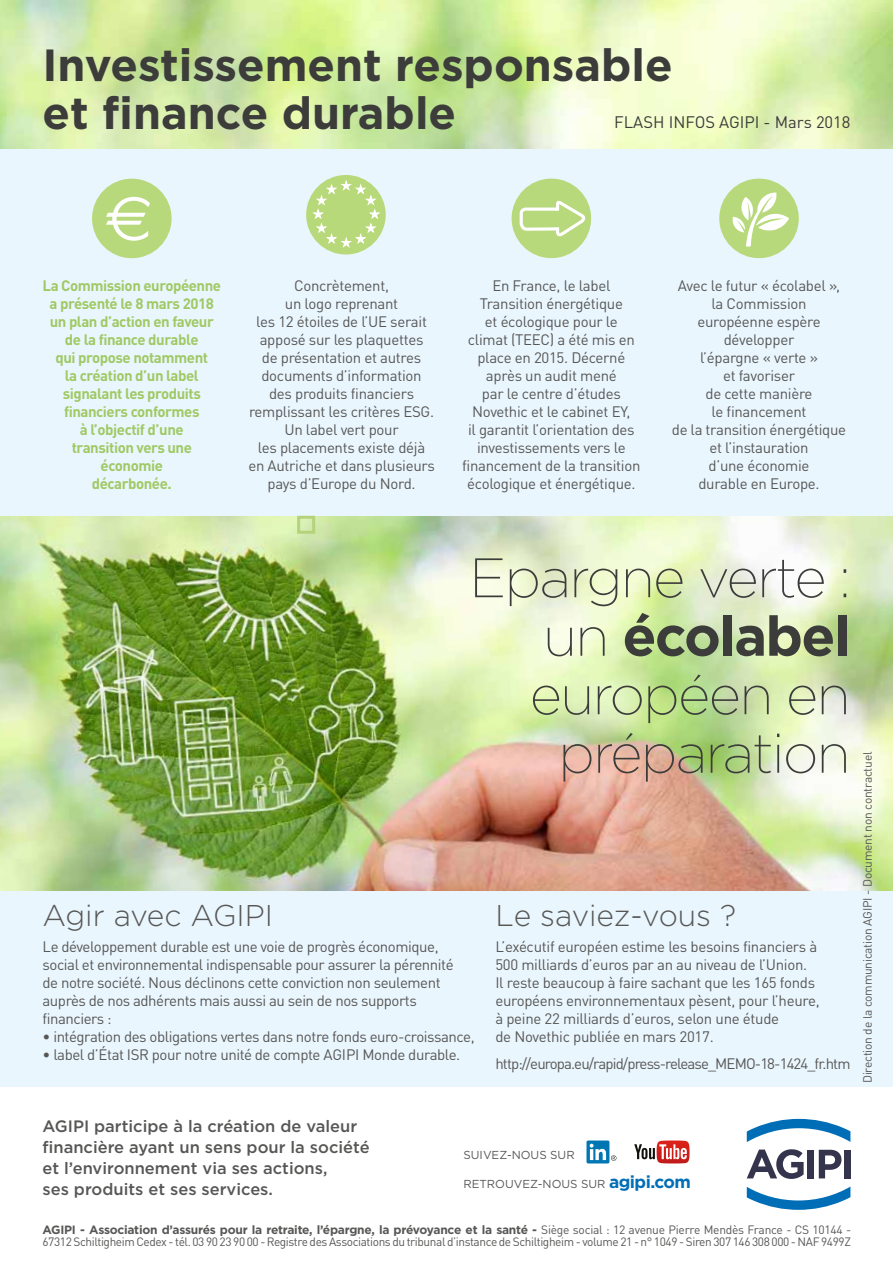
<style>
.page{position:relative;width:893px;height:1263px;background:#fff}
.page>*{position:absolute;margin:0;border:0;box-sizing:border-box;transform-origin:0 0}
.t1{font:63px "Euro Sans";color:#fff}
.t2{font:200 55.5px/58.5px "Gotham";letter-spacing:-.03em;color:#3c3c3b;text-align:right}
.t3{font:700 45px/48px "Gotham";color:#3c3c3b}
.t4{font:300 30px "Gotham";color:#575756}
.t5{font:500 16.5px/21px "Gotham";color:#575756}
.t6{font:16.5px "DIN Pro";color:#3c3c3b}
.t7{font:15px/18px "DIN Pro";letter-spacing:-.02em;color:#575756;text-align:center}
.t8{font:700 15px/18px "DIN Pro";letter-spacing:-.03em;color:#a0c964;text-align:center}
.t9{font:15px "DIN Pro";letter-spacing:-.06em;color:#575756}
.t10{font:12px "DIN Pro";letter-spacing:-.035em;color:#575756}
.t11{font:700 12px "Gotham";letter-spacing:-.02em;color:#575756}
.t12{font:11.55px "Gotham";color:#575756}
.s1{font-weight:700}
.s2{font-weight:700;font-size:17.25px;color:#006eb7}
.s3{font-family:"DIN Pro";font-weight:400}
</style>
<div class="page">
<div style="left:0;top:149px;width:893px;height:370px;background:#eaf6fe"></div>
<div style="left:0;top:889px;width:893px;height:197px;background:#eaf6fe"></div>
<img style="left:0;top:517px;width:893px;height:374px">
<img style="left:0;top:0;width:893px;height:149px">
<svg style="left:747px;top:1119px;width:103px;height:23px"></svg>
<svg style="left:747px;top:1187px;width:103px;height:23px"></svg>
<svg style="left:747px;top:1149px;width:57px;height:30px"></svg>
<svg style="left:819px;top:1150px;width:22px;height:28px"></svg>
<div style="left:808px;top:1150px;width:6px;height:28px;background:#34354c"></div>
<div style="left:844px;top:1150px;width:6px;height:28px;background:#34354c"></div>
<div style="left:297px;top:516px;width:18px;height:18px;border:3px solid #b6d37c"></div>
<div style="left:586px;top:1140px;width:23px;height:23px;background:#0076b3;border-radius:2px"></div>
<svg style="left:590px;top:1144px;width:26px;height:17px"></svg>
<svg style="left:634px;top:1140px;width:56px;height:23px"></svg>
<div style="left:94px;top:180px;width:76px;height:77px;background:#b7d97b;border-radius:50%"></div>
<div style="left:92px;top:179px;width:80px;height:79px;border:3px solid #b7d97b;border-radius:50%"></div>
<div style="left:721px;top:180px;width:76px;height:77px;background:#b7d97b;border-radius:50%"></div>
<div style="left:719px;top:179px;width:80px;height:79px;border:3px solid #b7d97b;border-radius:50%"></div>
<div style="left:513px;top:180px;width:77px;height:77px;background:#b7d97b;border-radius:50%"></div>
<div style="left:512px;top:179px;width:79px;height:79px;border:3px solid #b7d97b;border-radius:50%"></div>
<div style="left:308px;top:176px;width:76px;height:77px;background:#b8d97a;border-radius:50%"></div>
<div style="left:306px;top:175px;width:80px;height:79px;border:3px solid #b8d97a;border-radius:50%"></div>
<svg style="left:732px;top:192px;width:57px;height:55px"></svg>
<svg style="left:312px;top:179px;width:69px;height:69px"></svg>
<svg style="left:518px;top:198px;width:68px;height:39px"></svg>
<h3 class="t3" style="left:43px;top:40px;width:632px">Investissement responsable et finance durable</h3>
<p class="t6" style="left:614px;top:109px;width:238px">FLASH INFOS AGIPI - Mars 2018</p>
<h1 class="t1" style="left:105px;top:181px;width:49px">€</h1>
<p class="t8" style="left:43px;top:275px;width:180px">La Commission européenne a présenté le 8 mars 2018 un plan d’action en faveur de la finance durable<br>qui propose notamment<br>la création d’un label signalant les produits financiers conformes<br>à l’objectif d’une<br>transition vers une économie<br>décarbonée.</p>
<p class="t7" style="left:672px;top:275px;width:176px">Avec le futur « écolabel », la Commission européenne espère développer<br>l’épargne « verte »<br>et favoriser<br>de cette manière<br>le financement<br>de la transition énergétique et l’instauration<br>d’une économie<br>durable en Europe.</p>
<p class="t7" style="left:248px;top:275px;width:188px">Concrètement,<br>un logo reprenant<br>les 12 étoiles de l’UE serait apposé sur les plaquettes<br>de présentation et autres documents d’information des produits financiers remplissant les critères ESG.<br>Un label vert pour<br>les placements existe déjà en Autriche et dans plusieurs pays d’Europe du Nord.</p>
<p class="t7" style="left:462px;top:275px;width:180px">En France, le label<br>Transition énergétique<br>et écologique pour le<br>climat (TEEC) a été mis en place en 2015. Décerné après un audit mené<br>par le centre d’études<br>Novethic et le cabinet EY,<br>il garantit l’orientation des investissements vers le financement de la transition écologique et énergétique.</p>
<h2 class="t2" style="left:469px;top:546px;width:383px">Epargne verte : un <span class="s1">écolabel </span>européen en préparation</h2>
<h3 class="t4" style="left:43px;top:896px;width:232px">Agir avec AGIPI</h3>
<p class="t7" style="left:43px;top:936px;width:413px;text-align:left">Le développement durable est une voie de progrès économique, social et environnemental indispensable pour assurer la pérennité de notre société. Nous déclinons cette conviction non seulement auprès de nos adhérents mais aussi au sein de nos supports financiers :</p>
<p class="t7" style="left:43px;top:1026px;width:434px">• intégration des obligations vertes dans notre fonds euro-croissance,</p>
<p class="t7" style="left:43px;top:1044px;width:419px">• label d’État ISR pour notre unité de compte AGIPI Monde durable.</p>
<h3 class="t4" style="left:495px;top:896px;width:242px">Le saviez-vous ?</h3>
<p class="t7" style="left:495px;top:936px;width:326px;text-align:left">L’exécutif européen estime les besoins financiers à 500 milliards d’euros par an au niveau de l’Union.<br>Il reste beaucoup à faire sachant que les 165 fonds européens environnementaux pèsent, pour l’heure, à peine 22 milliards d’euros, selon une étude<br>de Novethic publiée en mars 2017.</p>
<p class="t9" style="left:495px;top:1051px;width:357px">http://europa.eu/rapid/press-release_MEMO-18-1424_fr.htm</p>
<p class="t10" style="left:858px;top:1083px;width:333px;rotate:-90deg">Direction de la communication AGIPI - Document non contractuel</p>
<p class="t5" style="left:43px;top:1115px;width:329px">AGIPI participe à la création de valeur financière ayant un sens pour la société et l’environnement via ses actions,<br>ses produits et ses services.</p>
<p class="t12" style="left:463px;top:1148px;width:113px">SUIVEZ-NOUS SUR</p>
<p class="t12" style="left:463px;top:1176px;width:229px">RETROUVEZ-NOUS SUR <span class="s2">agipi.com</span></p>
<p class="t11" style="left:43px;top:1222px;width:810px">AGIPI - Association d’assurés pour la retraite, l’épargne, la prévoyance et la santé - <span class="s3">Siège social : 12 avenue Pierre Mendès France - CS 10144 -</span></p>
<p class="t10" style="left:43px;top:1232px;width:810px">67312 Schiltigheim Cedex - tél. 03 90 23 90 00 - Registre des Associations du tribunal d’instance de Schiltigheim - volume 21 - n° 1049 - Siren 307 146 308 000 - NAF 9499Z</p>
</div>
